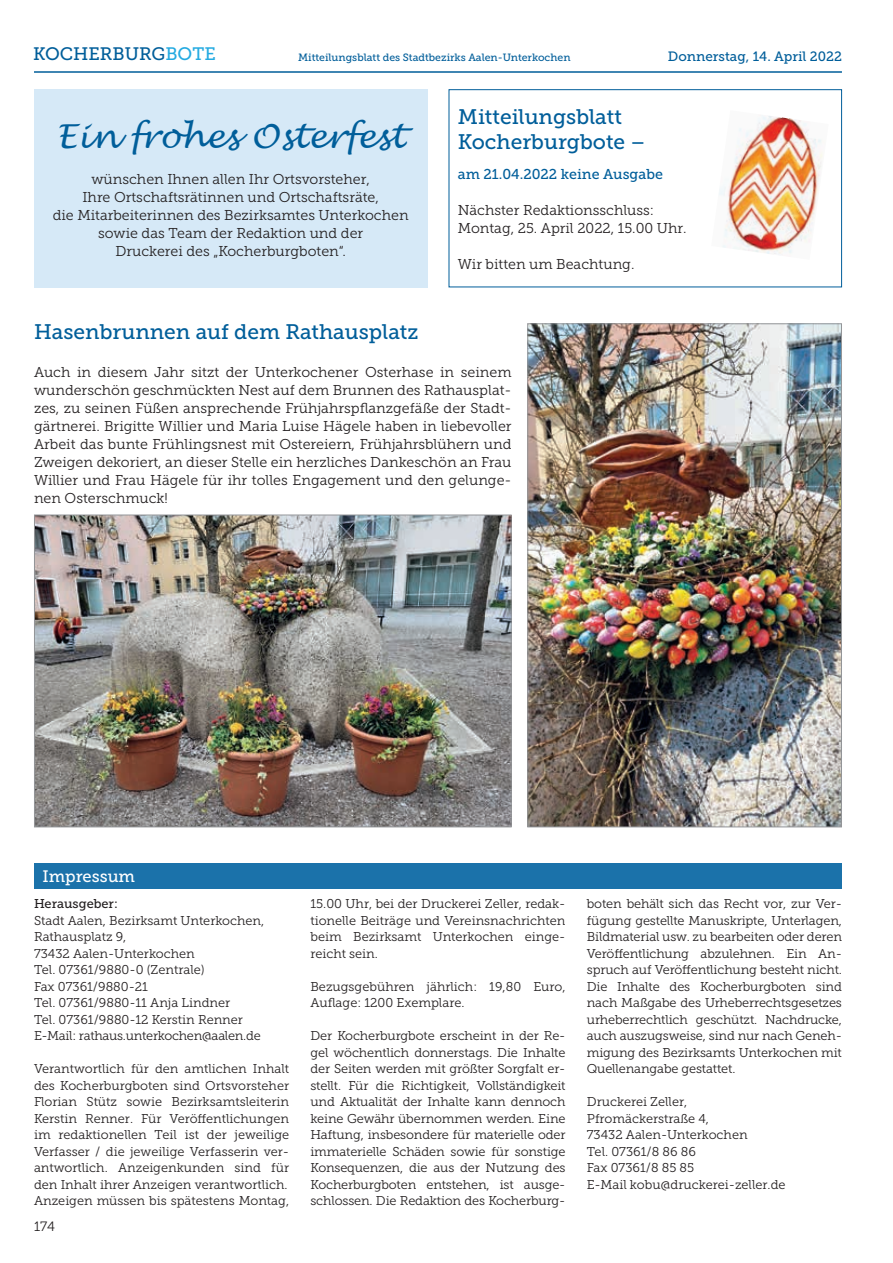
<style>
.page{position:relative;width:893px;height:1263px;background:#fff}
.page>*{position:absolute;margin:0;border:0;box-sizing:border-box;transform-origin:0 0}
.t1{font:italic 33px "Lucida Handwriting";color:#005e9a}
.t2{font:21px/25.2px "Museo Slab 500";color:#005e9a}
.t3{font:18px "Museo Slab 500";color:#005e9a}
.t4{font:16.5px "Museo Slab 500";color:#fff}
.t5{font:14.25px/18px "Museo Slab 300";color:#231f20;text-align:justify}
.t6{font:14.25px "Museo Slab 500";color:#005e9a}
.t7{font:13.5px "Museo Slab 500";color:#005e9a}
.t8{font:13.5px "Museo Slab 300";color:#231f20}
.t9{font:12.75px/16.5px "Museo Slab 300";color:#231f20;text-align:justify}
.t10{font:12.75px "Museo Slab 500";color:#231f20}
.t11{font:10.5px "Museo Slab 500";color:#005e9a}
.s1{color:#24aae1}
</style>
<div class="page">
<hr style="left:34px;top:71px;width:808px;height:2px;background:#005e9a">
<div style="left:34px;top:89px;width:393px;height:198px;background:#d6e9f7"></div>
<img style="left:719px;top:115px;width:104px;height:140px">
<div style="left:449px;top:89px;width:393px;height:198px;border:1px solid #005e9a"></div>
<img style="left:36px;top:516px;width:474px;height:309px">
<div style="left:34px;top:514px;width:478px;height:313px;border:1px solid #939598"></div>
<img style="left:529px;top:325px;width:311px;height:500px">
<div style="left:527px;top:323px;width:315px;height:504px;border:1px solid #939598"></div>
<div style="left:34px;top:863px;width:808px;height:25px;background:#1b72aa"></div>
<h3 class="t3" style="left:33px;top:44px;width:184px">KOCHERBURG<span class="s1">BOTE</span></h3>
<p class="t11" style="left:298px;top:51px;width:274px">Mitteilungsblatt des Stadtbezirks Aalen-Unterkochen</p>
<p class="t7" style="left:668px;top:49px;width:176px">Donnerstag, 14. April 2022</p>
<h1 class="t1" style="left:57px;top:117px;width:350px">Ein frohes Osterfest</h1>
<p class="t5" style="left:53px;top:171px;width:357px;text-align:center">wünschen Ihnen allen Ihr Ortsvorsteher,<br>Ihre Ortschaftsrätinnen und Ortschaftsräte,<br>die Mitarbeiterinnen des Bezirksamtes Unterkochen sowie das Team der Redaktion und der<br>Druckerei des „Kocherburgboten“.</p>
<h2 class="t2" style="left:458px;top:104px;width:189px">Mitteilungsblatt<br>Kocherburgbote –</h2>
<p class="t6" style="left:458px;top:166px;width:207px">am 21.04.2022 keine Ausgabe</p>
<p class="t5" style="left:458px;top:201px;width:230px">Nächster Redaktionsschluss:<br>Montag, 25. April 2022, 15.00 Uhr.</p>
<p class="t5" style="left:458px;top:255px;width:178px">Wir bitten um Beachtung.</p>
<h2 class="t2" style="left:34px;top:319px;width:386px">Hasenbrunnen auf dem Rathausplatz</h2>
<p class="t5" style="left:34px;top:363px;width:479px">Auch in diesem Jahr sitzt der Unterkochener Osterhase in seinem wunderschön geschmückten Nest auf dem Brunnen des Rathausplat&shy;zes, zu seinen Füßen ansprechende Frühjahrspflanzgefäße der Stadt&shy;gärtnerei. Brigitte Willier und Maria Luise Hägele haben in liebevoller Arbeit das bunte Frühlingsnest mit Ostereiern, Frühjahrsblühern und Zweigen dekoriert, an dieser Stelle ein herzliches Dankeschön an Frau Willier und Frau Hägele für ihr tolles Engagement und den gelunge&shy;nen Osterschmuck!</p>
<p class="t4" style="left:43px;top:867px;width:94px">Impressum</p>
<p class="t10" style="left:34px;top:897px;width:85px">Herausgeber:</p>
<p class="t9" style="left:34px;top:912px;width:232px;text-align:left">Stadt Aalen, Bezirksamt Unterkochen,<br>Rathausplatz 9,<br>73432 Aalen-Unterkochen<br>Tel. 07361/9880-0 (Zentrale)<br>Fax 07361/9880-21<br>Tel. 07361/9880-11 Anja Lindner<br>Tel. 07361/9880-12 Kerstin Renner<br>E-Mail: rathaus.unterkochen@aalen.de</p>
<p class="t9" style="left:34px;top:1061px;width:257px">Verantwortlich für den amtlichen Inhalt des Kocherburgboten sind Ortsvorsteher Florian Stütz sowie Bezirksamtsleiterin Kerstin Renner. Für Veröffentlichungen im redaktionellen Teil ist der jeweilige Verfasser / die jeweilige Verfasserin ver&shy;antwortlich. Anzeigenkunden sind für den Inhalt ihrer Anzeigen verantwortlich.<br>Anzeigen müssen bis spätestens Montag,</p>
<p class="t8" style="left:34px;top:1218px;width:23px">174</p>
<p class="t9" style="left:310px;top:896px;width:257px">15.00 Uhr, bei der Druckerei Zeller, redak&shy;tionelle Beiträge und Vereinsnachrichten beim Bezirksamt Unterkochen einge&shy;reicht sein.</p>
<p class="t9" style="left:310px;top:978px;width:257px">Bezugsgebühren jährlich: 19,80 Euro,<br>Auflage: 1200 Exemplare.</p>
<p class="t9" style="left:310px;top:1027px;width:257px">Der Kocherburgbote erscheint in der Re&shy;gel wöchentlich donnerstags. Die Inhalte der Seiten werden mit größter Sorgfalt er&shy;stellt. Für die Richtigkeit, Vollständigkeit und Aktualität der Inhalte kann dennoch keine Gewähr übernommen werden. Eine Haftung, insbesondere für materielle oder immaterielle Schäden sowie für sonstige Konsequenzen, die aus der Nutzung des Kocherburgboten entstehen, ist ausge&shy;schlossen. Die Redaktion des Kocherburg-</p>
<p class="t9" style="left:587px;top:895px;width:257px">boten behält sich das Recht vor, zur Ver&shy;fügung gestellte Manuskripte, Unterlagen, Bildmaterial usw. zu bearbeiten oder deren Veröffentlichung abzulehnen. Ein An&shy;spruch auf Veröffentlichung besteht nicht.<br>Die Inhalte des Kocherburgboten sind nach Maßgabe des Urheberrechtsgesetzes urheberrechtlich geschützt. Nachdrucke, auch auszugsweise, sind nur nach Geneh&shy;migung des Bezirksamts Unterkochen mit Quellenangabe gestattet.</p>
<p class="t9" style="left:587px;top:1093px;width:200px;text-align:left">Druckerei Zeller,<br>Pfromäckerstraße 4,<br>73432 Aalen-Unterkochen<br>Tel. 07361/8 86 86<br>Fax 07361/8 85 85<br>E-Mail kobu@druckerei-zeller.de</p>
</div>
